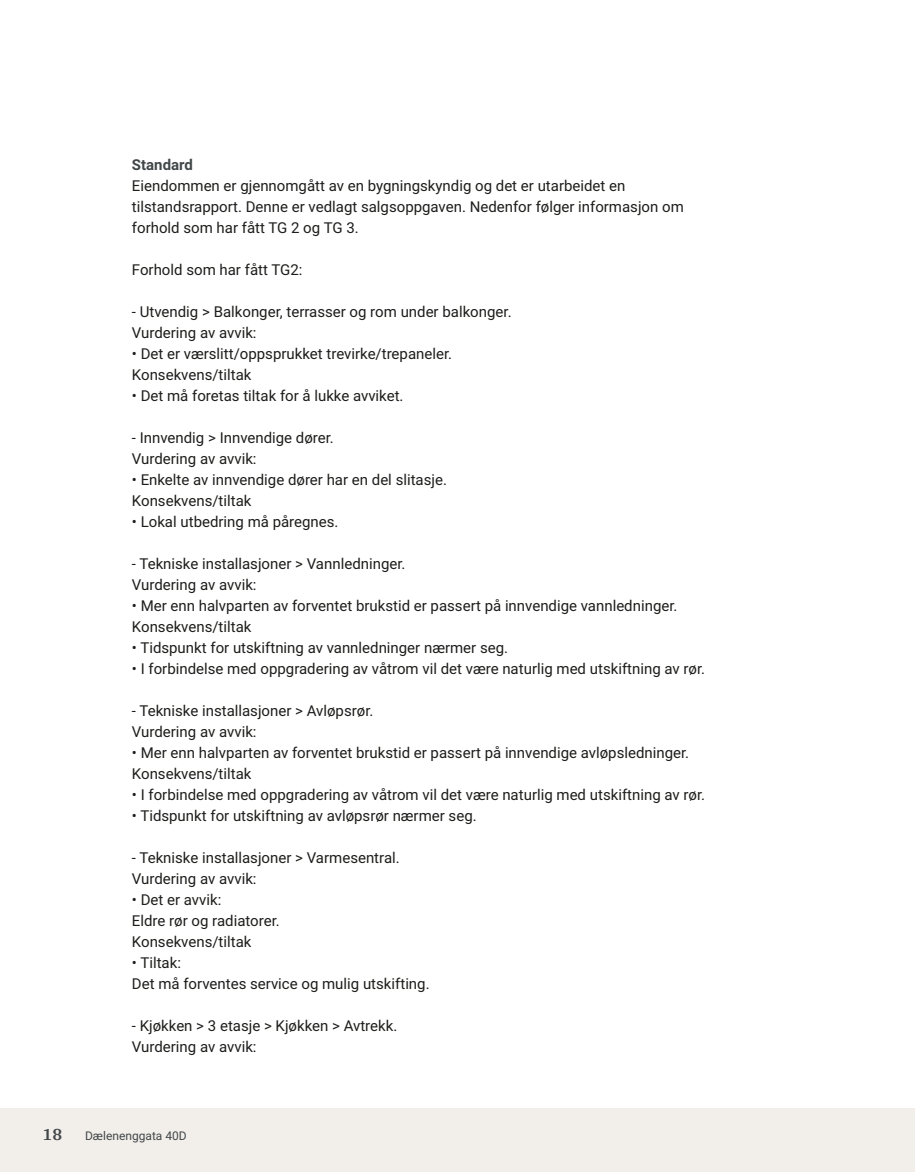
<style>
.page{position:relative;width:915px;height:1172px;background:#fff}
.page>*{position:absolute;margin:0;border:0;box-sizing:border-box;transform-origin:0 0}
.t1{font:700 18px "Arya";color:#414749}
.t2{font:15px/21px "Roboto Vitec";color:#1d1d1b}
.t3{font:700 15px "Roboto Vitec";color:#414749}
.t4{font:12px "Roboto Vitec";color:#414749}
</style>
<div class="page">
<div style="left:0;top:1108px;width:914px;height:64px;background:#f2eeea"></div>
<p class="t3" style="left:132px;top:154px;width:63px">Standard</p>
<p class="t2" style="left:132px;top:174px;width:553px">Eiendommen er gjennomgått av en bygningskyndig og det er utarbeidet en tilstandsrapport. Denne er vedlagt salgsoppgaven. Nedenfor følger informasjon om forhold som har fått TG 2 og TG 3.</p>
<p class="t2" style="left:132px;top:258px;width:172px">Forhold som har fått TG2:</p>
<p class="t2" style="left:132px;top:300px;width:381px">‑ Utvendig &gt; Balkonger, terrasser og rom under balkonger.<br>Vurdering av avvik:</p>
<p class="t2" style="left:132px;top:342px;width:321px">• Det er værslitt/ oppsprukket trevirke/ trepaneler.<br>Konsekvens/ tiltak</p>
<p class="t2" style="left:132px;top:384px;width:273px">• Det må foretas tiltak for å lukke avviket.</p>
<p class="t2" style="left:132px;top:426px;width:203px">‑ Innvendig &gt; Innvendige dører.<br>Vurdering av avvik:</p>
<p class="t2" style="left:132px;top:468px;width:316px">• Enkelte av innvendige dører har en del slitasje.<br>Konsekvens/ tiltak</p>
<p class="t2" style="left:132px;top:510px;width:208px">• Lokal utbedring må påregnes.</p>
<p class="t2" style="left:132px;top:552px;width:275px">‑ Tekniske installasjoner &gt; Vannledninger.<br>Vurdering av avvik:</p>
<p class="t2" style="left:132px;top:594px;width:547px">• Mer enn halvparten av forventet brukstid er passert på innvendige vannledninger.<br>Konsekvens/ tiltak</p>
<p class="t2" style="left:132px;top:636px;width:377px">• Tidspunkt for utskiftning av vannledninger nærmer seg.</p>
<p class="t2" style="left:132px;top:657px;width:574px">• I forbindelse med oppgradering av våtrom vil det være naturlig med utskiftning av rør.</p>
<p class="t2" style="left:132px;top:699px;width:243px">‑ Tekniske installasjoner &gt; Avløpsrør.<br>Vurdering av avvik:</p>
<p class="t2" style="left:132px;top:741px;width:558px">• Mer enn halvparten av forventet brukstid er passert på innvendige avløpsledninger.<br>Konsekvens/ tiltak</p>
<p class="t2" style="left:132px;top:783px;width:574px">• I forbindelse med oppgradering av våtrom vil det være naturlig med utskiftning av rør.</p>
<p class="t2" style="left:132px;top:804px;width:346px">• Tidspunkt for utskiftning av avløpsrør nærmer seg.</p>
<p class="t2" style="left:132px;top:846px;width:269px">‑ Tekniske installasjoner &gt; Varmesentral.<br>Vurdering av avvik:</p>
<p class="t2" style="left:132px;top:888px;width:149px">• Det er avvik:<br>Eldre rør og radiatorer.<br>Konsekvens/ tiltak</p>
<p class="t2" style="left:132px;top:951px;width:299px">• Tiltak:<br>Det må forventes service og mulig utskifting.</p>
<p class="t2" style="left:132px;top:1014px;width:267px">‑ Kjøkken &gt; 3 etasje &gt; Kjøkken &gt; Avtrekk.<br>Vurdering av avvik:</p>
<p class="t1" style="left:43px;top:1123px;width:21px">18</p>
<p class="t4" style="left:85px;top:1127px;width:103px">Dælenenggata 40D</p>
</div>
